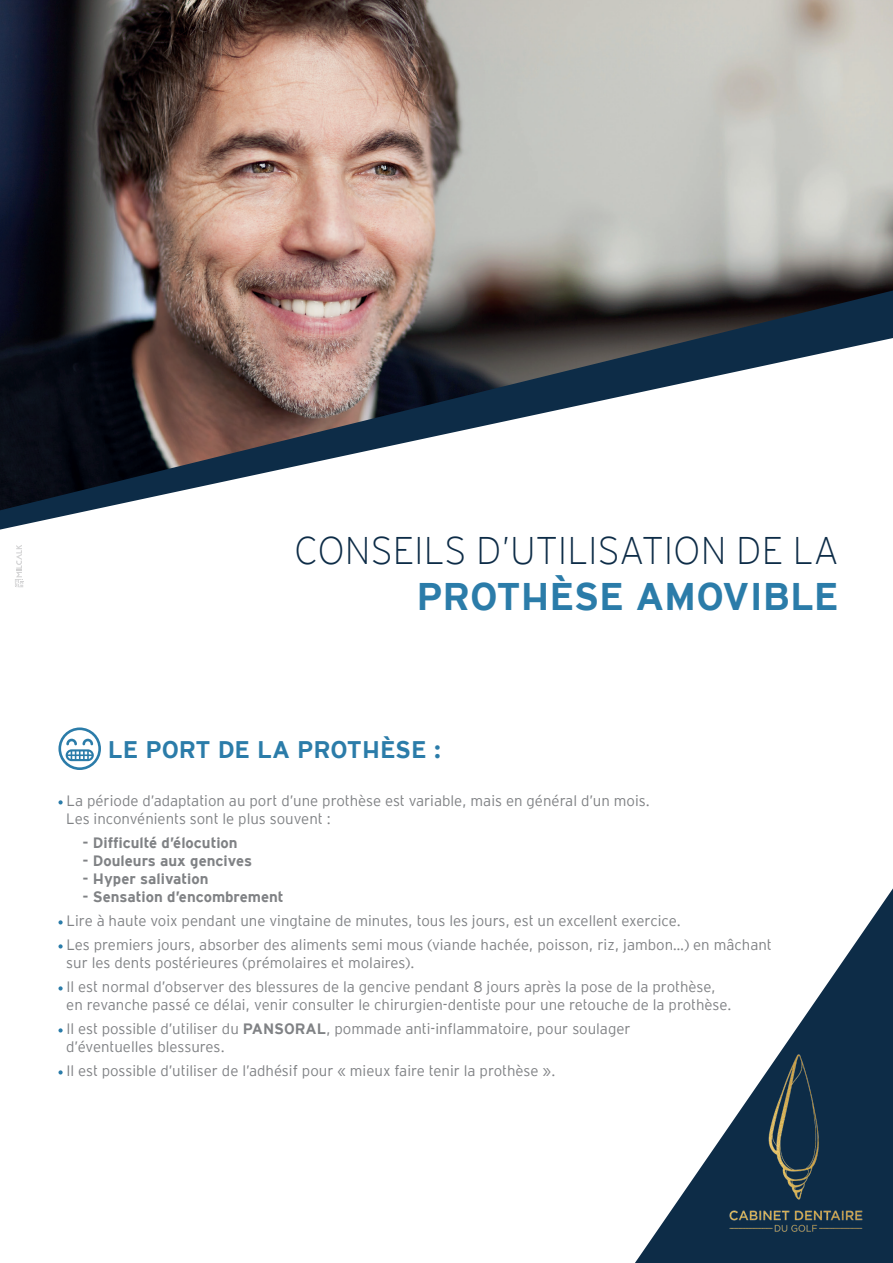
<style>
.page{position:relative;width:893px;height:1263px;background:#fff}
.page>*{position:absolute;margin:0;border:0;box-sizing:border-box;transform-origin:0 0}
.t1{font:200 38.4px "Hz Interstate";color:#0d2c47}
.t2{font:700 38.4px "Hz Interstate";color:#2b7ca9}
.t3{font:700 24px "Hz Interstate";color:#2b7ca9}
.t4{font:300 15px/24px "Hz Interstate";color:#808285}
.t5{font:700 15px "Hz Interstate";color:#808285}
.s1{font-weight:700}
</style>
<div class="page">
<img style="left:0;top:0;width:893px;height:510px">
<svg style="left:58px;top:727px;width:43px;height:43px"></svg>
<svg style="left:58px;top:800px;width:5px;height:4px"></svg>
<svg style="left:58px;top:920px;width:5px;height:4px"></svg>
<svg style="left:58px;top:944px;width:5px;height:4px"></svg>
<svg style="left:58px;top:986px;width:5px;height:4px"></svg>
<svg style="left:58px;top:1028px;width:5px;height:4px"></svg>
<svg style="left:58px;top:1070px;width:5px;height:4px"></svg>
<svg style="left:15px;top:545px;width:8px;height:42px"></svg>
<svg style="left:635px;top:888px;width:258px;height:375px"></svg>
<img style="left:723px;top:1204px;width:148px;height:35px">
<img style="left:735px;top:1049px;width:124px;height:154px">
<h1 class="t1" style="left:294px;top:523px;width:546px">CONSEILS D’UTILISATION DE LA</h1>
<h1 class="t2" style="left:416px;top:569px;width:424px">PROTHÈSE AMOVIBLE</h1>
<h2 class="t3" style="left:108px;top:732px;width:335px">LE PORT DE LA PROTHÈSE :</h2>
<p class="t4" style="left:66px;top:791px;width:585px;line-height:18px">La période d’adaptation au port d’une prothèse est variable, mais en général d’un mois.<br>Les inconvénients sont le plus souvent :</p>
<p class="t5" style="left:82px;top:832px;width:157px">- Difficulté d’élocution</p>
<p class="t5" style="left:82px;top:850px;width:171px">- Douleurs aux gencives</p>
<p class="t5" style="left:82px;top:868px;width:128px">- Hyper salivation</p>
<p class="t5" style="left:82px;top:886px;width:203px">- Sensation d’encombrement</p>
<p class="t4" style="left:67px;top:908px;width:707px">Lire à haute voix pendant une vingtaine de minutes, tous les jours, est un excellent exercice.<br>Les premiers jours, absorber des aliments semi mous (viande hachée, poisson, riz, jambon…) en mâchant</p>
<p class="t4" style="left:66px;top:950px;width:651px">sur les dents postérieures (prémolaires et molaires).<br>Il est normal d’observer des blessures de la gencive pendant 8 jours après la pose de la prothèse,</p>
<p class="t4" style="left:66px;top:992px;width:667px">en revanche passé ce délai, venir consulter le chirurgien-dentiste pour une retouche de la prothèse.<br>Il est possible d’utiliser du <span class="s1">PANSORAL</span>, pommade anti-inflammatoire, pour soulager</p>
<p class="t4" style="left:66px;top:1034px;width:491px">d’éventuelles blessures.<br>Il est possible d’utiliser de l’adhésif pour « mieux faire tenir la prothèse ».</p>
</div>
